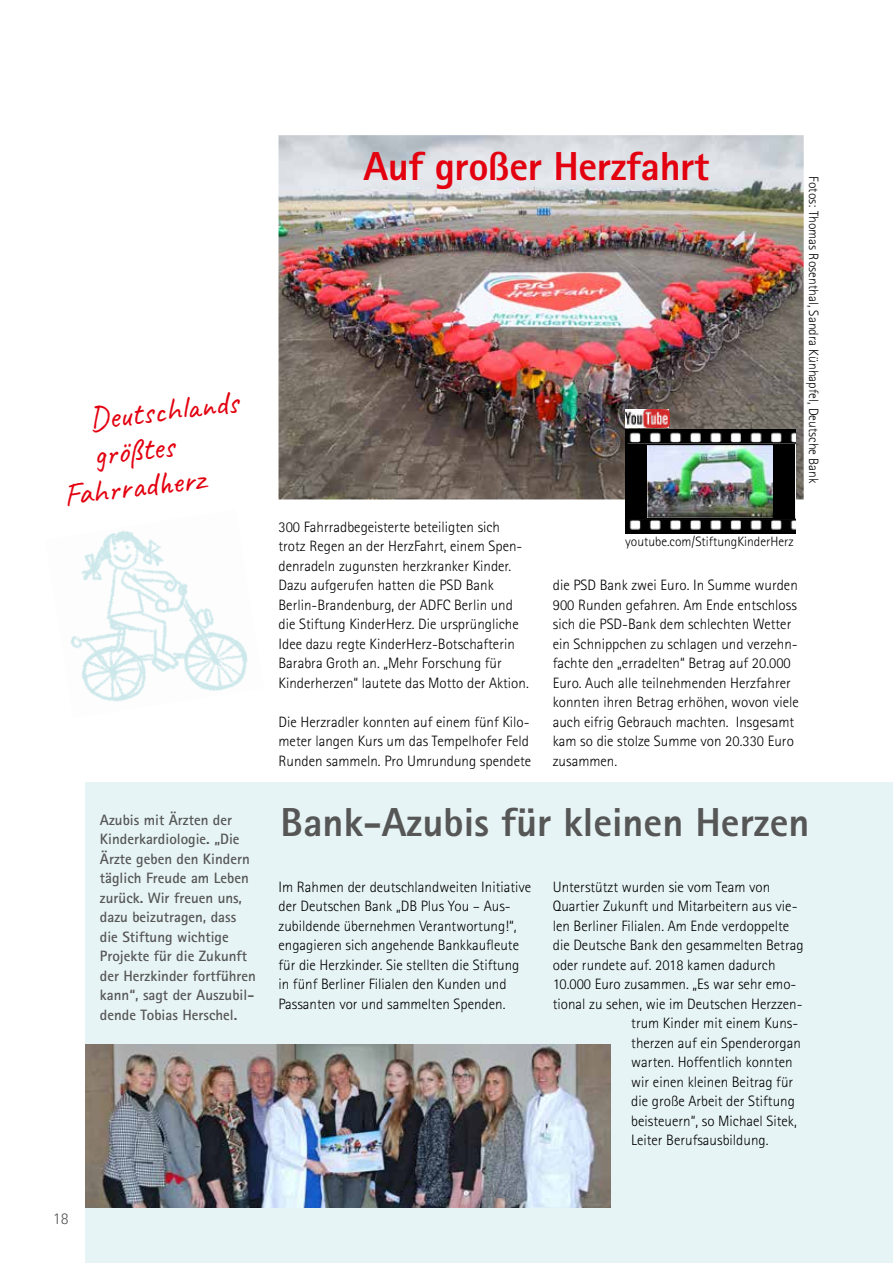
<style>
.page{position:relative;width:893px;height:1263px;background:#fff}
.page>*{position:absolute;margin:0;border:0;box-sizing:border-box;transform-origin:0 0}
.t1{font:800 40.5px "Rotis Sans Serif Std";color:#565656}
.t2{font:800 40.5px "Rotis Sans Serif Std";letter-spacing:-.01em;color:#e3000f}
.t3{font:33px "Caveat";color:#e3000f}
.t4{font:300 16.5px "Rotis Sans Serif Std";color:#565656}
.t5{font:300 15px/19.5px "Rotis Sans Serif Std";color:#000}
.t6{font:700 15px/19.5px "Rotis Sans Serif Std";color:#565656}
.t7{font:300 13.5px "Rotis Sans Serif Std";color:#000}
</style>
<div class="page">
<div style="left:85px;top:782px;width:808px;height:481px;background:#e7f4f5"></div>
<img style="left:279px;top:135px;width:525px;height:364px">
<img style="left:85px;top:1044px;width:525px;height:164px">
<img style="left:70px;top:530px;width:178px;height:172px">
<img style="left:625px;top:430px;width:170px;height:103px">
<div style="left:627px;top:444px;width:168px;height:74px;background:#000"></div>
<img style="left:648px;top:446px;width:125px;height:71px">
<img style="left:625px;top:409px;width:44px;height:19px">
<h2 class="t3" style="left:86px;top:399px;width:152px;rotate:-7deg">Deutschlands</h2>
<h2 class="t3" style="left:91px;top:435px;width:83px;rotate:-7deg">größtes</h2>
<h2 class="t3" style="left:61px;top:475px;width:144px;rotate:-7deg">Fahrradherz</h2>
<p class="t6" style="left:100px;top:809px;width:158px">Azubis mit Ärzten der<br>Kinderkardiologie. „Die<br>Ärzte geben den Kindern täglich Freude am Leben zurück. Wir freuen uns, dazu beizutragen, dass die Stiftung wichtige<br>Projekte für die Zukunft der Herzkinder fortführen kann“, sagt der Auszubil&shy;dende Tobias Herschel.</p>
<h1 class="t2" style="left:364px;top:141px;width:347px">Auf großer Herzfahrt</h1>
<p class="t7" style="left:821px;top:176px;width:309px;rotate:90deg">Fotos: Thomas Rosenthal, Sandra Künhapfel, Deutsche Bank</p>
<p class="t5" style="left:279px;top:517px;width:252px">300 Fahrradbegeisterte beteiligten sich trotz Regen an der HerzFahrt, einem Spen&shy;denradeln zugunsten herzkranker Kinder.<br>Dazu aufgerufen hatten die PSD Bank Berlin-Brandenburg, der ADFC Berlin und die Stiftung KinderHerz. Die ursprüngliche Idee dazu regte KinderHerz-Botschafterin Barabra Groth an. „Mehr Forschung für Kinderherzen“ lautete das Motto der Aktion.</p>
<p class="t5" style="left:279px;top:712px;width:254px">Die Herzradler konnten auf einem fünf Kilo&shy;meter langen Kurs um das Tempelhofer Feld<br>Runden sammeln. Pro Umrundung spendete</p>
<p class="t7" style="left:625px;top:533px;width:170px">youtube.com/StiftungKinderHerz</p>
<p class="t5" style="left:553px;top:576px;width:248px">die PSD Bank zwei Euro. In Summe wurden 900 Runden gefahren. Am Ende entschloss sich die PSD-Bank dem schlechten Wetter ein Schnippchen zu schlagen und verzehn&shy;fachte den „erradelten“ Betrag auf 20.000<br>Euro. Auch alle teilnehmenden Herzfahrer konnten ihren Betrag erhöhen, wovon viele auch eifrig Gebrauch machten. Insgesamt kam so die stolze Summe von 20.330 Euro zusammen.</p>
<h1 class="t1" style="left:281px;top:796px;width:530px">Bank-Azubis für kleinen Herzen</h1>
<p class="t5" style="left:279px;top:877px;width:254px">Im Rahmen der deutschlandweiten Initiative der Deutschen Bank „DB Plus You – Aus&shy;zubildende übernehmen Verantwortung!“, engagieren sich angehende Bankkaufleute für die Herzkinder. Sie stellten die Stiftung in fünf Berliner Filialen den Kunden und Passanten vor und sammelten Spenden.</p>
<p class="t5" style="left:553px;top:877px;width:219px">Unterstützt wurden sie vom Team von</p>
<p class="t5" style="left:553px;top:896px;width:246px">Quartier Zukunft und Mitarbeitern aus vie-</p>
<p class="t5" style="left:553px;top:916px;width:238px">len Berliner Filialen. Am Ende verdoppelte</p>
<p class="t5" style="left:553px;top:935px;width:252px">die Deutsche Bank den gesammelten Betrag</p>
<p class="t5" style="left:553px;top:955px;width:224px">oder rundete auf. 2018 kamen dadurch</p>
<p class="t5" style="left:553px;top:974px;width:245px">10.000 Euro zusammen. „Es war sehr emo-</p>
<p class="t5" style="left:553px;top:994px;width:251px">tional zu sehen, wie im Deutschen Herzzen-</p>
<p class="t5" style="left:631px;top:1013px;width:168px">trum Kinder mit einem Kuns-</p>
<p class="t5" style="left:631px;top:1033px;width:171px">therzen auf ein Spenderorgan</p>
<p class="t5" style="left:631px;top:1052px;width:163px">warten. Hoffentlich konnten</p>
<p class="t5" style="left:631px;top:1072px;width:163px">wir einen kleinen Beitrag für</p>
<p class="t5" style="left:631px;top:1091px;width:165px">die große Arbeit der Stiftung</p>
<p class="t5" style="left:631px;top:1111px;width:167px">beisteuern“, so Michael Sitek,</p>
<p class="t5" style="left:631px;top:1130px;width:139px">Leiter Berufsausbildung.</p>
<p class="t4" style="left:53px;top:1209px;width:17px">18</p>
</div>
